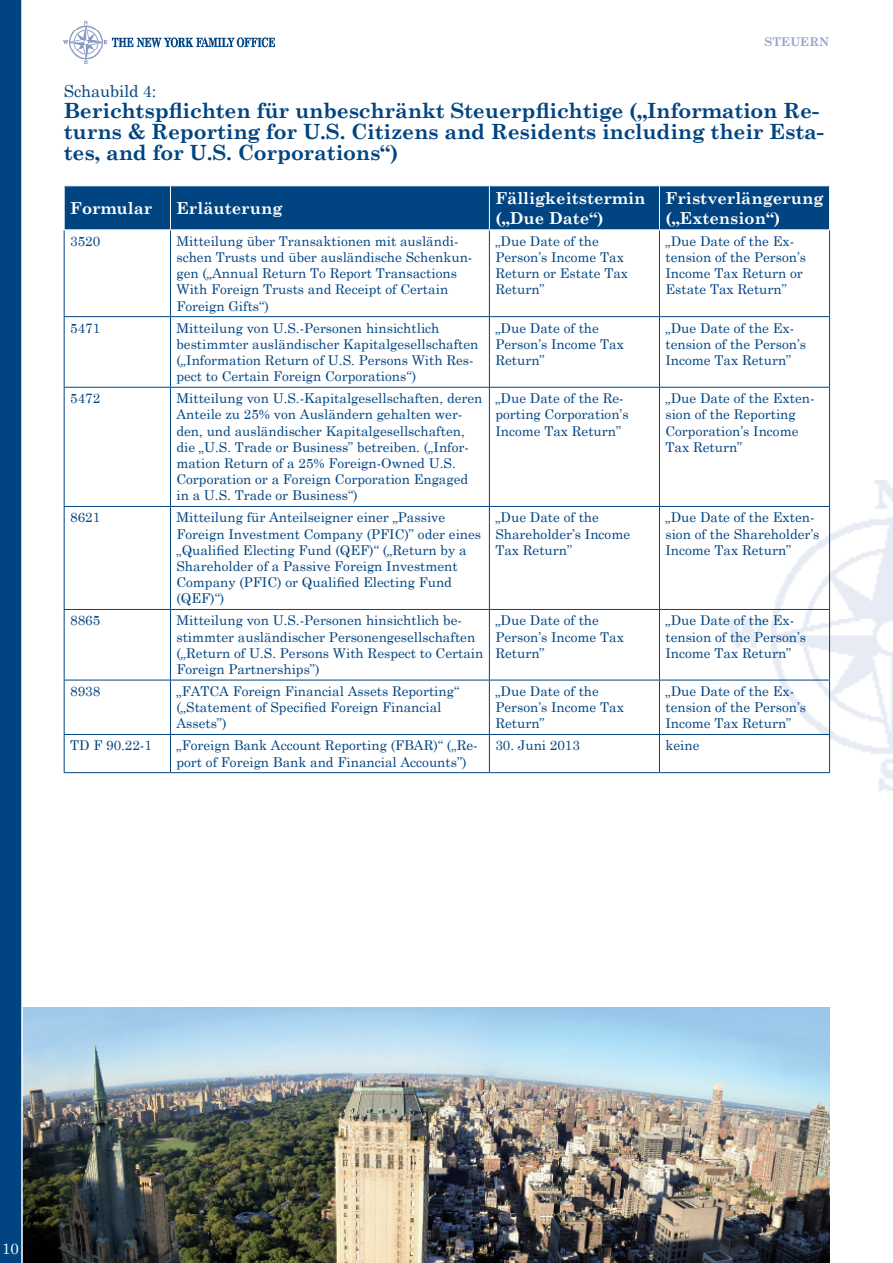
<style>
.page{position:relative;width:893px;height:1263px;background:#fff}
.page>*{position:absolute;margin:0;border:0;box-sizing:border-box;transform-origin:0 0}
.t1{font:700 21px/21px "Century Schoolbook";letter-spacing:-.01em;color:#004481}
.t2{font:700 16.5px "Century Schoolbook";color:#fff}
.t3{font:16.5px "Century Schoolbook";letter-spacing:-.01em;color:#004481}
.t4{font:15px "Century Schoolbook";color:#fff}
.t5{font:13.5px/16.2px "Century Schoolbook";color:#004481}
.t6{font:700 12px "Century Schoolbook";color:#96a4c7}
</style>
<div class="page">
<img style="left:23px;top:1008px;width:806px;height:255px">
<div style="left:0;top:0;width:22px;height:1263px;background:#004481"></div>
<img style="left:726px;top:480px;width:167px;height:310px">
<img style="left:64px;top:21px;width:210px;height:43px">
<hr style="left:21px;top:0;width:2px;height:1263px;background:#fff">
<div style="left:65px;top:186px;width:764px;height:43px;background:#004481"></div>
<hr style="left:64px;top:230px;width:1px;height:86px;background:#004481">
<hr style="left:170px;top:230px;width:1px;height:86px;background:#004481">
<hr style="left:489px;top:230px;width:1px;height:86px;background:#004481">
<hr style="left:659px;top:230px;width:1px;height:86px;background:#004481">
<hr style="left:829px;top:230px;width:1px;height:86px;background:#004481">
<hr style="left:64px;top:316px;width:106px;height:1px;background:#004481">
<hr style="left:64px;top:317px;width:1px;height:70px;background:#004481">
<hr style="left:170px;top:316px;width:319px;height:1px;background:#004481">
<hr style="left:170px;top:317px;width:1px;height:70px;background:#004481">
<hr style="left:489px;top:316px;width:170px;height:1px;background:#004481">
<hr style="left:489px;top:317px;width:1px;height:70px;background:#004481">
<hr style="left:659px;top:316px;width:171px;height:1px;background:#004481">
<hr style="left:659px;top:317px;width:1px;height:70px;background:#004481">
<hr style="left:829px;top:317px;width:1px;height:70px;background:#004481">
<hr style="left:64px;top:388px;width:1px;height:118px;background:#004481">
<hr style="left:170px;top:388px;width:1px;height:118px;background:#004481">
<hr style="left:489px;top:388px;width:1px;height:118px;background:#004481">
<hr style="left:659px;top:388px;width:1px;height:118px;background:#004481">
<hr style="left:829px;top:388px;width:1px;height:118px;background:#004481">
<hr style="left:64px;top:506px;width:106px;height:1px;background:#004481">
<hr style="left:64px;top:507px;width:1px;height:102px;background:#004481">
<hr style="left:170px;top:506px;width:319px;height:1px;background:#004481">
<hr style="left:170px;top:507px;width:1px;height:102px;background:#004481">
<hr style="left:489px;top:506px;width:170px;height:1px;background:#004481">
<hr style="left:489px;top:507px;width:1px;height:102px;background:#004481">
<hr style="left:659px;top:506px;width:171px;height:1px;background:#004481">
<hr style="left:659px;top:507px;width:1px;height:102px;background:#004481">
<hr style="left:829px;top:507px;width:1px;height:102px;background:#004481">
<hr style="left:64px;top:610px;width:1px;height:70px;background:#004481">
<hr style="left:170px;top:610px;width:1px;height:70px;background:#004481">
<hr style="left:489px;top:610px;width:1px;height:70px;background:#004481">
<hr style="left:659px;top:610px;width:1px;height:70px;background:#004481">
<hr style="left:829px;top:610px;width:1px;height:70px;background:#004481">
<hr style="left:64px;top:680px;width:106px;height:1px;background:#004481">
<hr style="left:64px;top:680px;width:1px;height:54px;background:#004481">
<hr style="left:170px;top:680px;width:319px;height:1px;background:#004481">
<hr style="left:170px;top:680px;width:1px;height:54px;background:#004481">
<hr style="left:489px;top:680px;width:170px;height:1px;background:#004481">
<hr style="left:489px;top:680px;width:1px;height:54px;background:#004481">
<hr style="left:659px;top:680px;width:171px;height:1px;background:#004481">
<hr style="left:659px;top:680px;width:1px;height:54px;background:#004481">
<hr style="left:829px;top:680px;width:1px;height:54px;background:#004481">
<hr style="left:64px;top:734px;width:106px;height:1px;background:#004481">
<hr style="left:64px;top:735px;width:1px;height:37px;background:#004481">
<hr style="left:170px;top:734px;width:319px;height:1px;background:#004481">
<hr style="left:170px;top:735px;width:1px;height:37px;background:#004481">
<hr style="left:489px;top:734px;width:170px;height:1px;background:#004481">
<hr style="left:489px;top:735px;width:1px;height:37px;background:#004481">
<hr style="left:659px;top:734px;width:171px;height:1px;background:#004481">
<hr style="left:659px;top:735px;width:1px;height:37px;background:#004481">
<hr style="left:829px;top:735px;width:1px;height:37px;background:#004481">
<hr style="left:64px;top:772px;width:106px;height:1px;background:#004481">
<hr style="left:170px;top:772px;width:319px;height:1px;background:#004481">
<hr style="left:489px;top:772px;width:170px;height:1px;background:#004481">
<hr style="left:659px;top:772px;width:171px;height:1px;background:#004481">
<hr style="left:64px;top:387px;width:106px;height:1px;background:#004481">
<hr style="left:170px;top:387px;width:319px;height:1px;background:#004481">
<hr style="left:489px;top:387px;width:170px;height:1px;background:#004481">
<hr style="left:659px;top:387px;width:171px;height:1px;background:#004481">
<hr style="left:64px;top:609px;width:106px;height:1px;background:#004481">
<hr style="left:170px;top:609px;width:319px;height:1px;background:#004481">
<hr style="left:489px;top:609px;width:170px;height:1px;background:#004481">
<hr style="left:659px;top:609px;width:171px;height:1px;background:#004481">
<hr style="left:170px;top:186px;width:1px;height:43px;background:#fff">
<hr style="left:489px;top:186px;width:1px;height:43px;background:#fff">
<hr style="left:659px;top:186px;width:1px;height:43px;background:#fff">
<p class="t6" style="left:764px;top:32px;width:66px">STEUERN</p>
<p class="t3" style="left:64px;top:77px;width:94px">Schaubild 4:</p>
<p class="t1" style="left:64px;top:99px;width:761px">Berichtspflichten für unbeschränkt Steuerpflichtige („Information Re&shy;turns &amp; Reporting for U.S. Citizens and Residents including their Esta&shy;tes, and for U.S. Corporations“)</p>
<p class="t2" style="left:70px;top:195px;width:84px">Formular</p>
<p class="t2" style="left:176px;top:195px;width:108px">Erläuterung</p>
<p class="t2" style="left:495px;top:185px;width:152px">Fälligkeitstermin</p>
<p class="t2" style="left:495px;top:205px;width:110px">(„Due Date“)</p>
<p class="t2" style="left:665px;top:185px;width:159px">Fristverlängerung</p>
<p class="t2" style="left:665px;top:205px;width:116px">(„Extension“)</p>
<p class="t5" style="left:70px;top:232px;width:32px">3520</p>
<p class="t5" style="left:176px;top:232px;width:297px">Mitteilung über Transaktionen mit ausländi&shy;schen Trusts und über ausländische Schenkun&shy;gen („Annual Return To Report Transactions With Foreign Trusts and Receipt of Certain Foreign Gifts“)</p>
<p class="t5" style="left:495px;top:232px;width:134px">„Due Date of the<br>Person’s Income Tax<br>Return or Estate Tax<br>Return”</p>
<p class="t5" style="left:665px;top:232px;width:142px">„Due Date of the Ex&shy;tension of the Person’s<br>Income Tax Return or<br>Estate Tax Return”</p>
<p class="t5" style="left:70px;top:318px;width:32px">5471</p>
<p class="t5" style="left:176px;top:318px;width:304px">Mitteilung von U.S.-Personen hinsichtlich bestimmter ausländischer Kapitalgesellschaften („Information Return of U.S. Persons With Res&shy;pect to Certain Foreign Corporations“)</p>
<p class="t5" style="left:495px;top:318px;width:130px">„Due Date of the<br>Person’s Income Tax<br>Return”</p>
<p class="t5" style="left:665px;top:318px;width:142px">„Due Date of the Ex&shy;tension of the Person’s<br>Income Tax Return”</p>
<p class="t5" style="left:70px;top:389px;width:32px">5472</p>
<p class="t5" style="left:176px;top:389px;width:308px">Mitteilung von U.S.-Kapitalgesellschaften, deren Anteile zu 25% von Ausländern gehalten wer&shy;den, und ausländischer Kapitalgesellschaften, die „U.S. Trade or Business” betreiben. („Infor&shy;mation Return of a 25% Foreign-Owned U.S.<br>Corporation or a Foreign Corporation Engaged in a U.S. Trade or Business“)</p>
<p class="t5" style="left:495px;top:389px;width:135px">„Due Date of the Re&shy;porting Corporation’s<br>Income Tax Return”</p>
<p class="t5" style="left:665px;top:389px;width:151px">„Due Date of the Exten&shy;sion of the Reporting<br>Corporation’s Income<br>Tax Return”</p>
<p class="t5" style="left:70px;top:508px;width:32px">8621</p>
<p class="t5" style="left:176px;top:508px;width:306px">Mitteilung für Anteilseigner einer „Passive Foreign Investment Company (PFIC)” oder eines „Qualified Electing Fund (QEF)“ („Return by a Shareholder of a Passive Foreign Investment Company (PFIC) or Qualified Electing Fund (QEF)“)</p>
<p class="t5" style="left:495px;top:508px;width:136px">„Due Date of the<br>Shareholder’s Income<br>Tax Return”</p>
<p class="t5" style="left:665px;top:508px;width:156px">„Due Date of the Exten&shy;sion of the Shareholder’s<br>Income Tax Return”</p>
<p class="t5" style="left:70px;top:611px;width:32px">8865</p>
<p class="t5" style="left:176px;top:611px;width:308px">Mitteilung von U.S.-Personen hinsichtlich be&shy;stimmter ausländischer Personengesellschaften („Return of U.S. Persons With Respect to Certain Foreign Partnerships”)</p>
<p class="t5" style="left:495px;top:611px;width:130px">„Due Date of the<br>Person’s Income Tax<br>Return”</p>
<p class="t5" style="left:665px;top:611px;width:142px">„Due Date of the Ex&shy;tension of the Person’s<br>Income Tax Return”</p>
<p class="t5" style="left:70px;top:682px;width:32px">8938</p>
<p class="t5" style="left:176px;top:682px;width:284px">„FATCA Foreign Financial Assets Reporting“ („Statement of Specified Foreign Financial<br>Assets”)</p>
<p class="t5" style="left:495px;top:682px;width:130px">„Due Date of the<br>Person’s Income Tax<br>Return”</p>
<p class="t5" style="left:665px;top:682px;width:142px">„Due Date of the Ex&shy;tension of the Person’s<br>Income Tax Return”</p>
<p class="t5" style="left:70px;top:736px;width:83px">TD F 90.22-1</p>
<p class="t5" style="left:176px;top:736px;width:303px">„Foreign Bank Account Reporting (FBAR)“ („Re&shy;port of Foreign Bank and Financial Accounts”)</p>
<p class="t5" style="left:495px;top:736px;width:86px">30. Juni 2013</p>
<p class="t5" style="left:665px;top:736px;width:36px">keine</p>
<p class="t4" style="left:2px;top:1235px;width:18px">10</p>
</div>
